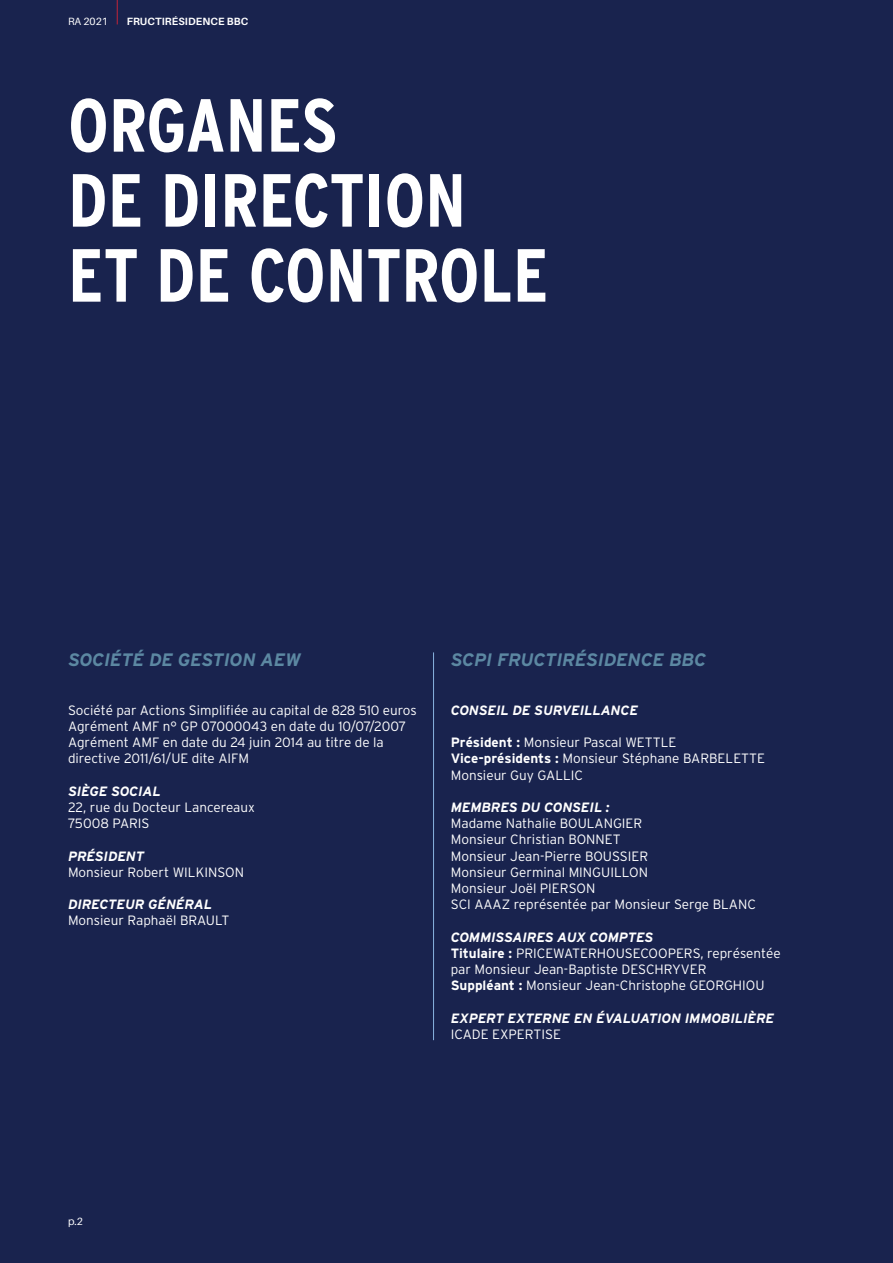
<style>
.page{position:relative;width:893px;height:1263px;background:#19234e}
.page>*{position:absolute;margin:0;border:0;box-sizing:border-box;transform-origin:0 0}
.t1{font:700 75px/75px "Interstate Condensed";color:#fff}
.t2{font:italic 700 18px "Interstate";letter-spacing:-.01em;color:#5c88a2}
.t3{font:300 13.5px/16.2px "Interstate";color:#fff}
.t4{font:italic 700 13.5px "Interstate";letter-spacing:-.01em;color:#fff}
.t5{font:700 10.5px "Aileron";letter-spacing:.01em;color:#fff}
.t6{font:10.5px "Aileron";color:#fff}
.s1{font-weight:700}
.s2{font-weight:700;font-style:italic}
</style>
<div class="page">
<hr style="left:433px;top:652px;width:1px;height:388px;background:#89b4e0">
<svg style="left:117px;top:0;width:1px;height:24px"></svg>
<p class="t6" style="left:68px;top:16px;width:41px">RA 2021</p>
<p class="t5" style="left:127px;top:16px;width:123px">FRUCTIRÉSIDENCE BBC</p>
<h1 class="t1" style="left:68px;top:87px;width:482px">ORGANES<br>DE DIRECTION<br>ET DE CONTROLE</h1>
<h2 class="t2" style="left:68px;top:647px;width:234px">SOCIÉTÉ DE GESTION AEW</h2>
<p class="t3" style="left:68px;top:702px;width:350px">Société par Actions Simplifiée au capital de 828 510 euros Agrément AMF n° GP 07000043 en date du 10/07/2007<br>Agrément AMF en date du 24 juin 2014 au titre de la directive 2011/61/UE dite AIFM</p>
<p class="t4" style="left:68px;top:781px;width:94px">SIÈGE SOCIAL</p>
<p class="t3" style="left:68px;top:799px;width:188px">22, rue du Docteur Lancereaux<br>75008 PARIS</p>
<p class="t4" style="left:68px;top:846px;width:78px">PRÉSIDENT</p>
<p class="t3" style="left:68px;top:864px;width:178px">Monsieur Robert WILKINSON</p>
<p class="t4" style="left:68px;top:895px;width:146px">DIRECTEUR GÉNÉRAL</p>
<p class="t3" style="left:68px;top:912px;width:163px">Monsieur Raphaël BRAULT</p>
<h2 class="t2" style="left:451px;top:647px;width:257px">SCPI FRUCTIRÉSIDENCE BBC</h2>
<p class="t4" style="left:451px;top:700px;width:189px">CONSEIL DE SURVEILLANCE</p>
<p class="t3" style="left:451px;top:734px;width:316px"><span class="s1">Président :</span> Monsieur Pascal WETTLE<br><span class="s1">Vice-présidents :</span> Monsieur Stéphane BARBELETTE<br>Monsieur Guy GALLIC</p>
<p class="t4" style="left:451px;top:797px;width:160px">MEMBRES DU CONSEIL :</p>
<p class="t3" style="left:451px;top:815px;width:307px">Madame Nathalie BOULANGIER<br>Monsieur Christian BONNET<br>Monsieur Jean-Pierre BOUSSIER<br>Monsieur Germinal MINGUILLON<br>Monsieur Joël PIERSON<br>SCI AAAZ représentée par Monsieur Serge BLANC</p>
<p class="t3" style="left:451px;top:928px;width:331px"><span class="s2">COMMISSAIRES AUX COMPTES<br></span><span class="s1">Titulaire :</span> PRICEWATERHOUSECOOPERS, représentée par Monsieur Jean-Baptiste DESCHRYVER<br><span class="s1">Suppléant :</span> Monsieur Jean-Christophe GEORGHIOU</p>
<p class="t4" style="left:451px;top:1008px;width:325px">EXPERT EXTERNE EN ÉVALUATION IMMOBILIÈRE</p>
<p class="t3" style="left:451px;top:1026px;width:112px">ICADE EXPERTISE</p>
<p class="t6" style="left:68px;top:1215px;width:16px">p.2</p>
</div>
